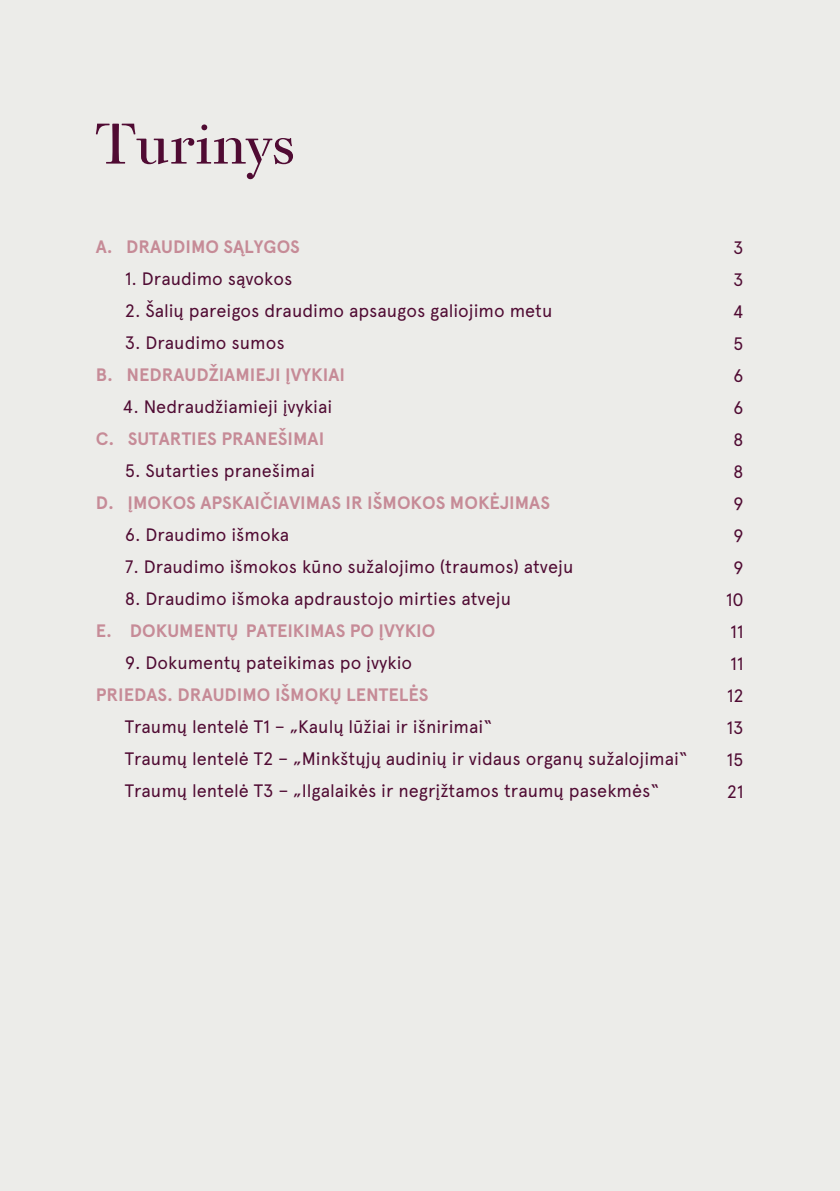
<style>
.page{position:relative;width:840px;height:1191px;background:#fff}
.page>*{position:absolute;margin:0;border:0;box-sizing:border-box;transform-origin:0 0}
.t1{font:52px "Bery Roman";letter-spacing:-.01em;color:#500b33}
.t2{font:18px/32px "Apercu Pro";color:#500b33}
.t3{font:700 18px "Apercu Pro";color:#c68b97}
</style>
<div class="page">
<div style="left:0;top:0;width:839px;height:1191px;background:#ecece9"></div>
<h1 class="t1" style="left:95px;top:109px;width:202px">Turinys</h1>
<p class="t3" style="left:96px;top:233px;width:205px">A. DRAUDIMO SĄLYGOS</p>
<p class="t2" style="left:125px;top:261px;width:169px">1. Draudimo sąvokos</p>
<p class="t2" style="left:125px;top:293px;width:429px">2. Šalių pareigos draudimo apsaugos galiojimo metu</p>
<p class="t2" style="left:125px;top:325px;width:161px">3. Draudimo sumos</p>
<p class="t3" style="left:96px;top:361px;width:250px">B. NEDRAUDŽIAMIEJI ĮVYKIAI</p>
<p class="t2" style="left:122px;top:389px;width:211px">4. Nedraudžiamieji įvykiai</p>
<p class="t3" style="left:96px;top:425px;width:230px">C. SUTARTIES PRANEŠIMAI</p>
<p class="t2" style="left:125px;top:453px;width:191px">5. Sutarties pranešimai</p>
<p class="t3" style="left:96px;top:489px;width:455px">D. ĮMOKOS APSKAIČIAVIMAS IR IŠMOKOS MOKĖJIMAS</p>
<p class="t2" style="left:125px;top:517px;width:166px">6. Draudimo išmoka</p>
<p class="t2" style="left:125px;top:549px;width:450px">7. Draudimo išmokos kūno sužalojimo (traumos) atveju</p>
<p class="t2" style="left:125px;top:581px;width:387px">8. Draudimo išmoka apdraustojo mirties atveju</p>
<p class="t3" style="left:96px;top:617px;width:341px">E. DOKUMENTŲ PATEIKIMAS PO ĮVYKIO</p>
<p class="t2" style="left:125px;top:645px;width:289px">9. Dokumentų pateikimas po įvykio</p>
<p class="t3" style="left:96px;top:681px;width:334px">PRIEDAS. DRAUDIMO IŠMOKŲ LENTELĖS</p>
<p class="t2" style="left:125px;top:709px;width:564px">Traumų lentelė T1 – „Kaulų lūžiai ir išnirimai“<br>Traumų lentelė T2 – „Minkštųjų audinių ir vidaus organų sužalojimai“<br>Traumų lentelė T3 – „Ilgalaikės ir negrįžtamos traumų pasekmės“</p>
<p class="t2" style="left:725px;top:230px;width:20px;text-align:center">3<br>3<br>4<br>5<br>6<br>6<br>8<br>8<br>9<br>9<br>9<br>10<br>11<br>11<br>12<br>13<br>15<br>21</p>
</div>
